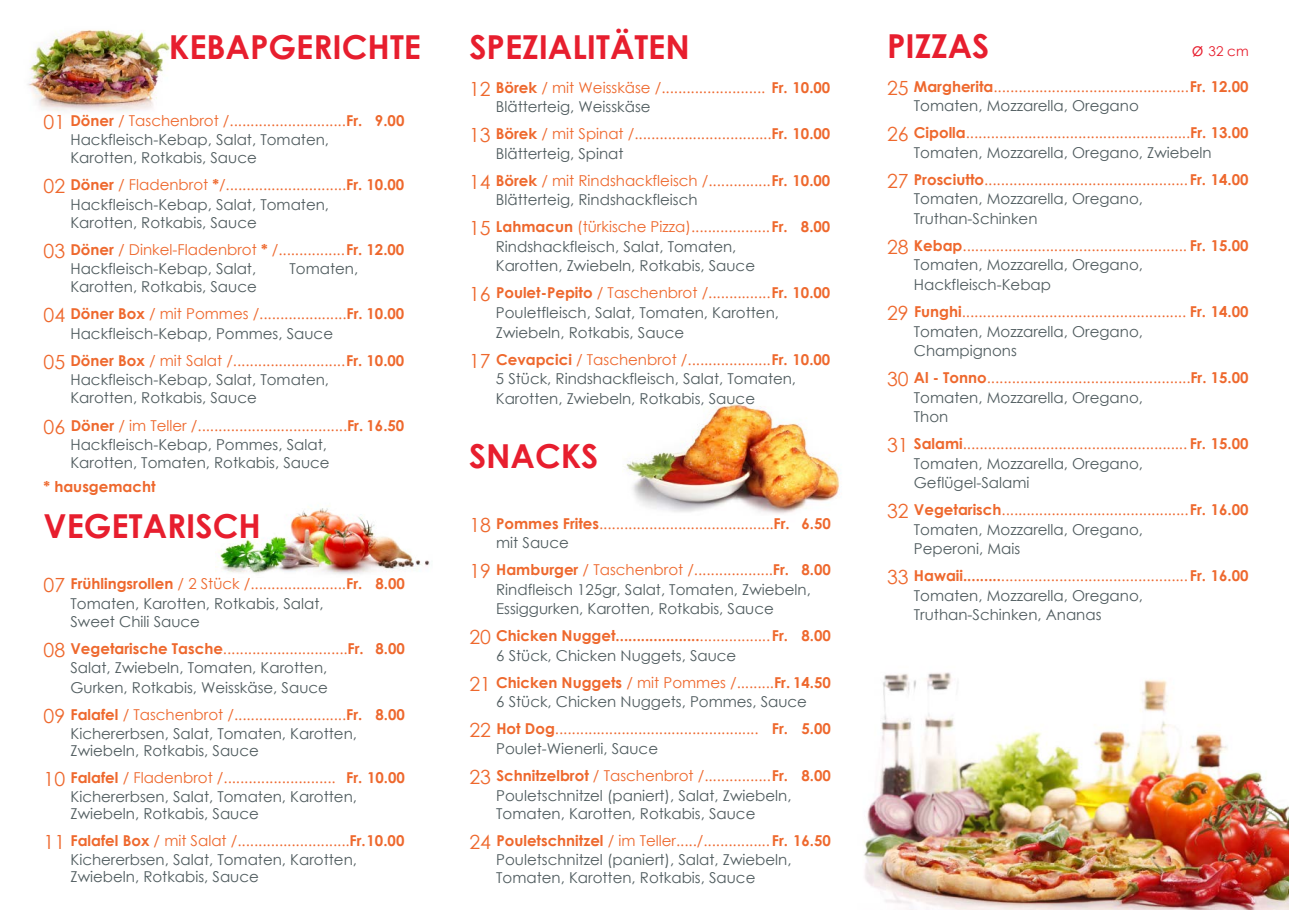
<style>
.page{position:relative;width:1289px;height:919px;background:#fff}
.page>*{position:absolute;margin:0;border:0;box-sizing:border-box;transform-origin:0 0}
.t1{font:700 33px "Century Gothic";color:#e71e2e}
.t2{font:15px/19.5px "Century Gothic";color:#ee682d}
.t3{font:15px/19.5px "Century Gothic";color:#505c5f}
.t4{font:700 15px/19.5px "Century Gothic";color:#ee682d}
.t5{font:13.5px "Century Gothic";color:#e71e2e}
.s1{font-size:19.5px}
.s2{font-weight:700}
.s3{color:#505c5f}
.s4{font-size:19.5px;color:#ee682d}
.s5{font-weight:700;color:#ee682d}
.s6{color:#ee682d}
.s7{font-weight:400;font-size:19.5px}
.s8{font-weight:400}
.s9{font-weight:400;color:#505c5f}
.s10{font-size:18px}
</style>
<div class="page">
<img style="left:864px;top:672px;width:424px;height:236px">
<img style="left:626px;top:404px;width:215px;height:110px">
<img style="left:27px;top:30px;width:144px;height:82px">
<img style="left:215px;top:506px;width:215px;height:68px">
<h1 class="t1" style="left:169px;top:22px;width:254px">KEBAPGERICHTE</h1>
<p class="t2" style="left:70px;top:110px;width:335px;text-indent:-27px"><span class="s1">01</span> <span class="s2">Döner</span> / Taschenbrot /............................ <span class="s2">Fr. 9.00<br></span><span class="s3">Hackfleisch-Kebap, Salat, Tomaten,</span></p>
<p class="t2" style="left:44px;top:144px;width:362px;line-height:27px;text-indent:27px"><span class="s3">Karotten, Rotkabis, Sauce<br></span><span class="s1">02</span> <span class="s2">Döner</span> / Fladenbrot <span class="s2">*</span>/............................. <span class="s2">Fr. 10.00</span></p>
<p class="t3" style="left:70px;top:195px;width:260px;line-height:18px">Hackfleisch-Kebap, Salat, Tomaten,<br>Karotten, Rotkabis, Sauce</p>
<p class="t2" style="left:70px;top:239px;width:335px;text-indent:-27px"><span class="s1">03</span> <span class="s2">Döner</span> / Dinkel-Fladenbrot <span class="s2">*</span> /................ <span class="s2">Fr. 12.00<br></span><span class="s3">Hackfleisch-Kebap, Salat,</span></p>
<p class="t3" style="left:289px;top:259px;width:70px">Tomaten,</p>
<p class="t2" style="left:44px;top:273px;width:362px;line-height:27px;text-indent:27px"><span class="s3">Karotten, Rotkabis, Sauce<br></span><span class="s1">04</span> <span class="s2">Döner Box</span> / mit Pommes /..................... <span class="s2">Fr. 10.00</span></p>
<p class="t2" style="left:44px;top:320px;width:362px;line-height:27px;text-indent:27px"><span class="s3">Hackfleisch-Kebap, Pommes, Sauce<br></span><span class="s1">05</span> <span class="s2">Döner Box</span> / mit Salat /........................... <span class="s2">Fr. 10.00</span></p>
<p class="t3" style="left:70px;top:371px;width:260px;line-height:18px">Hackfleisch-Kebap, Salat, Tomaten,<br>Karotten, Rotkabis, Sauce</p>
<p class="t2" style="left:70px;top:415px;width:335px;text-indent:-27px"><span class="s1">06</span> <span class="s2">Döner</span> / im Teller /.................................... <span class="s2">Fr. 16.50<br></span><span class="s3">Hackfleisch-Kebap, Pommes, Salat,</span></p>
<p class="t3" style="left:70px;top:452px;width:261px">Karotten, Tomaten, Rotkabis, Sauce</p>
<p class="t4" style="left:44px;top:476px;width:113px">* hausgemacht</p>
<h1 class="t1" style="left:44px;top:501px;width:219px">VEGETARISCH</h1>
<p class="t3" style="left:70px;top:574px;width:336px;text-indent:-27px"><span class="s4">07</span> <span class="s5">Frühlingsrollen</span> <span class="s6">/ 2 Stück /.......................</span> <span class="s5">Fr. 8.00<br></span>Tomaten, Karotten, Rotkabis, Salat,</p>
<p class="t2" style="left:44px;top:607px;width:363px;line-height:27px;text-indent:27px"><span class="s3">Sweet Chili Sauce<br></span><span class="s1">08</span> <span class="s2">Vegetarische Tasche</span>.............................. <span class="s2">Fr. 8.00</span></p>
<p class="t3" style="left:70px;top:658px;width:259px">Salat, Zwiebeln, Tomaten, Karotten,<br>Gurken, Rotkabis, Weisskäse, Sauce</p>
<p class="t2" style="left:70px;top:704px;width:336px;text-indent:-27px"><span class="s1">09</span> <span class="s2">Falafel</span> / Taschenbrot /........................... <span class="s2">Fr. 8.00<br></span><span class="s3">Kichererbsen, Salat, Tomaten, Karotten,</span></p>
<p class="t2" style="left:44px;top:736px;width:363px;line-height:27px;text-indent:27px"><span class="s3">Zwiebeln, Rotkabis, Sauce<br></span><span class="s1">10</span> <span class="s2">Falafel</span> / Fladenbrot /........................... <span class="s2">Fr. 10.00</span></p>
<p class="t3" style="left:70px;top:788px;width:288px;line-height:16.5px">Kichererbsen, Salat, Tomaten, Karotten,<br>Zwiebeln, Rotkabis, Sauce</p>
<p class="t2" style="left:70px;top:830px;width:335px;text-indent:-27px"><span class="s1">11</span> <span class="s2">Falafel Box</span> / mit Salat /........................... <span class="s2">Fr. 10.00<br></span><span class="s3">Kichererbsen, Salat, Tomaten, Karotten,</span></p>
<p class="t3" style="left:70px;top:866px;width:190px">Zwiebeln, Rotkabis, Sauce</p>
<h1 class="t1" style="left:469px;top:22px;width:222px">SPEZIALITÄTEN</h1>
<p class="t2" style="left:496px;top:77px;width:336px;text-indent:-27px"><span class="s1">12</span> <span class="s2">Börek</span> / mit Weisskäse /......................... <span class="s2">Fr. 10.00<br></span><span class="s3">Blätterteig, Weisskäse</span></p>
<p class="t2" style="left:496px;top:124px;width:336px;text-indent:-27px"><span class="s1">13</span> <span class="s2">Börek</span> / mit Spinat /................................. <span class="s2">Fr. 10.00<br></span><span class="s3">Blätterteig, Spinat</span></p>
<p class="t2" style="left:496px;top:170px;width:336px;text-indent:-27px"><span class="s1">14</span> <span class="s2">Börek</span> / mit Rindshackfleisch /............... <span class="s2">Fr. 10.00<br></span><span class="s3">Blätterteig, Rindshackfleisch</span></p>
<p class="t3" style="left:496px;top:217px;width:336px;text-indent:-27px"><span class="s4">15</span> <span class="s5">Lahmacun</span> <span class="s6">(türkische Pizza)...................</span> <span class="s5">Fr. 8.00<br></span>Rindshackfleisch, Salat, Tomaten,<br>Karotten, Zwiebeln, Rotkabis, Sauce</p>
<p class="t3" style="left:496px;top:283px;width:336px;text-indent:-27px"><span class="s4">16</span> <span class="s5">Poulet-Pepito</span> <span class="s6">/ Taschenbrot /...............</span> <span class="s5">Fr. 10.00<br></span>Pouletfleisch, Salat, Tomaten, Karotten,<br>Zwiebeln, Rotkabis, Sauce</p>
<p class="t3" style="left:496px;top:349px;width:336px;text-indent:-27px"><span class="s4">17</span> <span class="s5">Cevapcici</span> <span class="s6">/ Taschenbrot /....................</span> <span class="s5">Fr. 10.00<br></span>5 Stück, Rindshackfleisch, Salat, Tomaten,<br>Karotten, Zwiebeln, Rotkabis, Sauce</p>
<h1 class="t1" style="left:469px;top:431px;width:131px">SNACKS</h1>
<p class="t2" style="left:496px;top:513px;width:336px;text-indent:-27px"><span class="s1">18</span> <span class="s2">Pommes Frites</span>.......................................... <span class="s2">Fr. 6.50 </span><span class="s3">mit Sauce</span></p>
<p class="t3" style="left:496px;top:560px;width:336px;text-indent:-27px"><span class="s4">19</span> <span class="s5">Hamburger</span> <span class="s6">/ Taschenbrot /...................</span> <span class="s5">Fr. 8.00<br></span>Rindfleisch 125gr, Salat, Tomaten, Zwiebeln,<br>Essiggurken, Karotten, Rotkabis, Sauce</p>
<p class="t4" style="left:496px;top:625px;width:336px;text-indent:-27px"><span class="s7">20</span> Chicken Nugget....................<span class="s8">.................</span> Fr. 8.00<br><span class="s9">6 Stück, Chicken Nuggets, Sauce</span></p>
<p class="t3" style="left:469px;top:672px;width:363px;text-align:center"><span class="s4">21</span> <span class="s5">Chicken Nuggets</span> <span class="s6">/ mit Pommes /.........</span> <span class="s5">Fr. 14.50<br></span>6 Stück, Chicken Nuggets, Pommes, Sauce</p>
<p class="t2" style="left:496px;top:719px;width:336px;text-indent:-27px"><span class="s1">22</span> <span class="s2">Hot Dog</span>................................................. <span class="s2">Fr. 5.00<br></span><span class="s3">Poulet-Wienerli, Sauce</span></p>
<p class="t3" style="left:496px;top:765px;width:336px;text-indent:-27px"><span class="s4">23</span> <span class="s5">Schnitzelbrot</span> <span class="s6">/ Taschenbrot /................</span> <span class="s5">Fr. 8.00<br></span>Pouletschnitzel (paniert), Salat, Zwiebeln,</p>
<p class="t3" style="left:469px;top:799px;width:363px;line-height:27px;text-indent:27px">Tomaten, Karotten, Rotkabis, Sauce<br><span class="s4">24</span> <span class="s5">Pouletschnitzel</span> <span class="s6">/ im Teller...../................</span> <span class="s5">Fr. 16.50</span></p>
<p class="t3" style="left:496px;top:850px;width:297px;line-height:18px">Pouletschnitzel (paniert), Salat, Zwiebeln,<br>Tomaten, Karotten, Rotkabis, Sauce</p>
<h1 class="t1" style="left:887px;top:21px;width:104px">PIZZAS</h1>
<p class="t5" style="left:1191px;top:41px;width:58px"><span class="s10">ø</span> 32 cm</p>
<p class="t2" style="left:913px;top:76px;width:336px;text-indent:-27px"><span class="s1">25</span> <span class="s2">Margherita</span>............................................... <span class="s2">Fr. 12.00<br></span><span class="s3">Tomaten, Mozzarella, Oregano</span></p>
<p class="t2" style="left:913px;top:123px;width:336px;text-indent:-27px"><span class="s1">26</span> <span class="s2">Cipolla</span>...................................................... <span class="s2">Fr. 13.00<br></span><span class="s3">Tomaten, Mozzarella, Oregano, Zwiebeln</span></p>
<p class="t2" style="left:913px;top:169px;width:336px;text-indent:-27px"><span class="s1">27</span> <span class="s2">Prosciutto</span>................................................. <span class="s2">Fr. 14.00<br></span><span class="s3">Tomaten, Mozzarella, Oregano,<br>Truthan-Schinken</span></p>
<p class="t2" style="left:913px;top:235px;width:336px;text-indent:-27px"><span class="s1">28</span> <span class="s2">Kebap</span>...................................................... <span class="s2">Fr. 15.00<br></span><span class="s3">Tomaten, Mozzarella, Oregano,<br>Hackfleisch-Kebap</span></p>
<p class="t2" style="left:913px;top:301px;width:336px;text-indent:-27px"><span class="s1">29</span> <span class="s2">Funghi</span>...................................................... <span class="s2">Fr. 14.00<br></span><span class="s3">Tomaten, Mozzarella, Oregano,<br>Champignons</span></p>
<p class="t2" style="left:913px;top:367px;width:336px;text-indent:-27px"><span class="s1">30</span> <span class="s2">Al - Tonno</span>................................................. <span class="s2">Fr. 15.00<br></span><span class="s3">Tomaten, Mozzarella, Oregano,<br>Thon</span></p>
<p class="t2" style="left:913px;top:433px;width:336px;text-indent:-27px"><span class="s1">31</span> <span class="s2">Salami</span>...................................................... <span class="s2">Fr. 15.00<br></span><span class="s3">Tomaten, Mozzarella, Oregano,<br>Geflügel-Salami</span></p>
<p class="t2" style="left:913px;top:499px;width:336px;text-indent:-27px"><span class="s1">32</span> <span class="s2">Vegetarisch</span>............................................. <span class="s2">Fr. 16.00<br></span><span class="s3">Tomaten, Mozzarella, Oregano,<br>Peperoni, Mais</span></p>
<p class="t3" style="left:913px;top:565px;width:336px;text-indent:-27px"><span class="s4">33</span> <span class="s5">Hawaii.........</span><span class="s6">.............................................</span> <span class="s5">Fr. 16.00<br></span>Tomaten, Mozzarella, Oregano,<br>Truthan-Schinken, Ananas</p>
</div>
